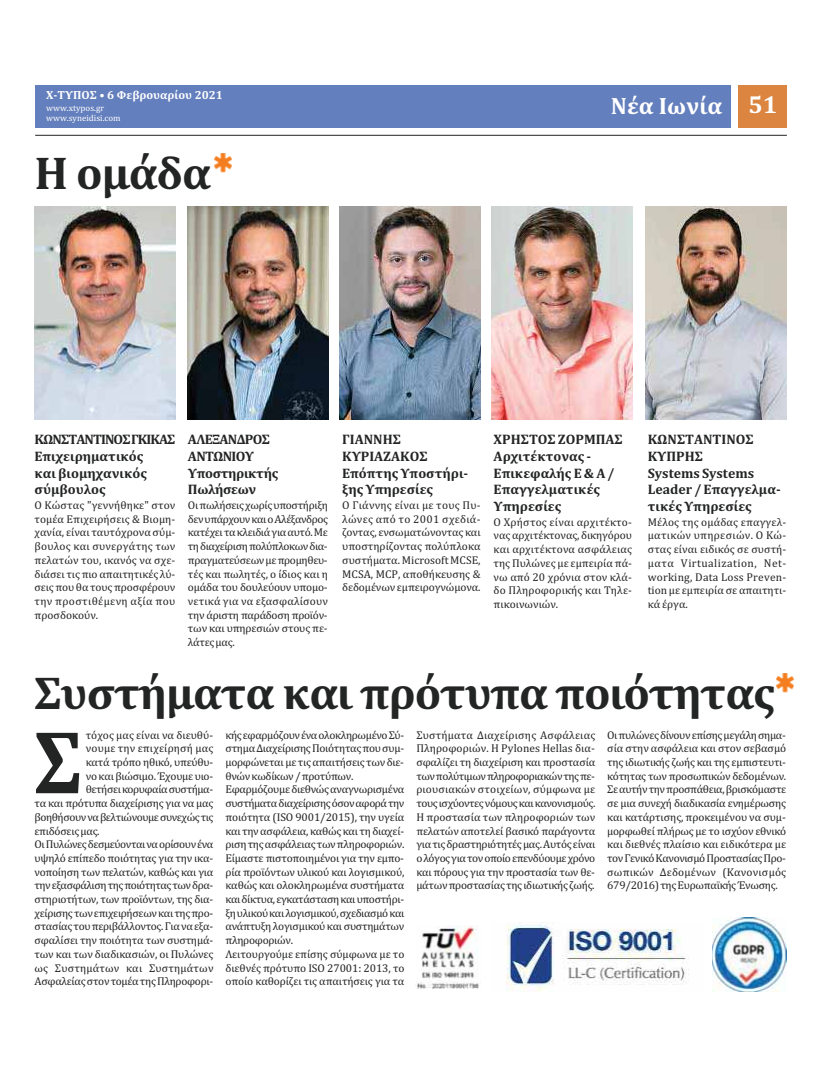
<style>
.page{position:relative;width:822px;height:1077px;background:#fff}
.page>*{position:absolute;margin:0;border:0;box-sizing:border-box;transform-origin:0 0}
.t1{font:700 90.5px "Cambria";color:#232424;scale:.9 1}
.t2{font:700 46.7px "Cambria";letter-spacing:-.025em;color:#232424}
.t3{font:700 23.8px "Cambria";color:#fff}
.t4{font:700 13.9px/16.7px "Cambria";color:#232424}
.t5{font:700 13.9px/16.7px "Cambria";letter-spacing:-.025em;color:#232424}
.t6{font:700 11.9px "Cambria";color:#fff}
.t7{font:11.4px/13.7px "Cambria";letter-spacing:-.025em;color:#232424;text-align:justify}
.t8{font:11.4px "Cambria";letter-spacing:.015em;color:#232424}
.t9{font:11.4px "Cambria";color:#232424}
.t10{font:8.9px/10.7px "Cambria";color:#fff}
.s1{font-size:24.8px}
</style>
<div class="page">
<div style="left:739px;top:85px;width:48px;height:43px;background:#db8541"></div>
<div style="left:35px;top:85px;width:696px;height:43px;background:#647fbd"></div>
<hr style="left:35px;top:135px;width:752px;height:1px;background:#232424">
<img style="left:214px;top:153px;width:18px;height:20px">
<img style="left:775px;top:673px;width:19px;height:20px">
<img style="left:35px;top:206px;width:140px;height:214px">
<img style="left:187px;top:206px;width:141px;height:214px">
<img style="left:340px;top:206px;width:141px;height:214px">
<img style="left:491px;top:206px;width:141px;height:214px">
<img style="left:645px;top:206px;width:141px;height:214px">
<img style="left:415px;top:926px;width:64px;height:63px">
<img style="left:506px;top:922px;width:183px;height:70px">
<img style="left:712px;top:918px;width:74px;height:74px">
<p class="t6" style="left:46px;top:90px;width:178px">Χ‑ΤΥΠΟΣ • 6 Φεβρουαρίου 2021</p>
<p class="t10" style="left:46px;top:103px;width:76px">www.xtypos.gr www.syneidisi.com</p>
<h2 class="t2" style="left:35px;top:156px;width:178px">H ομάδα</h2>
<h3 class="t3" style="left:611px;top:97px;width:168px">Νέα Ιωνία <span class="s1">51</span></h3>
<p class="t4" style="left:35px;top:433px;width:142px">ΚΩΝΣΤΑΝΤΙΝΟΣ ΓΚΙΚΑΣ<br>Επιχειρηματικός<br>και βιομηχανικός σύμβουλος</p>
<p class="t7" style="left:35px;top:499px;width:142px">Ο Κώστας "γεννήθηκε" στον τομέα Επιχειρήσεις &amp; Βιομη‐ χανία, είναι ταυτόχρονα σύμ‐ βουλος και συνεργάτης των πελατών του, ικανός να σχε‐ διάσει τις πιο απαιτητικές λύ‐ σεις που θα τους προσφέρουν την προστιθέμενη αξία που προσδοκούν.</p>
<p class="t5" style="left:188px;top:433px;width:92px">ΑΛΕΞΑΝΔΡΟΣ<br>ΑΝΤΩΝΙΟΥ<br>Υποστηρικτής<br>Πωλήσεων</p>
<p class="t7" style="left:188px;top:499px;width:142px">Οι πωλήσεις χωρίς υποστήριξη δεν υπάρχουν και ο Αλέξανδρος κατέχει τα κλειδιά για αυτό. Με τη διαχείριση πολύπλοκων δια‐ πραγματεύσεων με προμηθευ‐ τές και πωλητές, ο ίδιος και η ομάδα του δουλεύουν υπομο‐ νετικά για να εξασφαλίσουν την άριστη παράδοση προϊόν‐ των και υπηρεσιών στους πε‐ λάτες μας.</p>
<p class="t4" style="left:342px;top:433px;width:128px">ΓΙΑΝΝΗΣ<br>ΚΥΡΙΑΖΑΚΟΣ<br>Eπόπτης Υποστήρι‑ ξης Υπηρεσίες</p>
<p class="t7" style="left:342px;top:499px;width:140px">Ο Γιάννης είναι με τους Πυ‐ λώνες από το 2001 σχεδιά‐ ζοντας, ενσωματώνοντας και υποστηρίζοντας πολύπλοκα συστήματα. Microsoft MCSE, MCSA, MCP, αποθήκευσης &amp; δεδομένων εμπειρογνώμονα.</p>
<p class="t4" style="left:494px;top:433px;width:131px">ΧΡΗΣΤΟΣ ΖΟΡΜΠΑΣ<br>Αρχιτέκτονας ‑<br>Επικεφαλής Ε &amp; Α /<br>Επαγγελματικές<br>Υπηρεσίες</p>
<p class="t7" style="left:494px;top:516px;width:140px">Ο Χρήστος είναι αρχιτέκτο‐ νας αρχιτέκτονας, δικηγόρου και αρχιτέκτονα ασφάλειας της Πυλώνες με εμπειρία πά‐ νω από 20 χρόνια στον κλά‐ δο Πληροφορικής και Τηλε‐ πικοινωνιών.</p>
<p class="t4" style="left:648px;top:433px;width:134px">ΚΩΝΣΤΑΝΤΙΝΟΣ<br>ΚΥΠΡΗΣ<br>Systems Systems<br>Leader / Επαγγελμα‑ τικές Υπηρεσίες</p>
<p class="t7" style="left:648px;top:516px;width:140px">Μέλος της ομάδας επαγγελ‐ ματικών υπηρεσιών. Ο Κώ‐ στας είναι ειδικός σε συστή‐ ματα Virtualization, Net‐ working, Data Loss Preven‐ tion με εμπειρία σε απαιτητι‐ κά έργα.</p>
<h2 class="t2" style="left:35px;top:676px;width:742px">Συστήματα και πρότυπα ποιότητας</h2>
<p class="t9" style="left:86px;top:731px;width:129px">τόχος μας είναι να διευθύ‐</p>
<p class="t8" style="left:86px;top:744px;width:129px">νουμε την επιχείρησή μας</p>
<p class="t7" style="left:86px;top:756px;width:129px">κατά τρόπο ηθικό, υπεύθυ‐</p>
<p class="t7" style="left:86px;top:770px;width:129px">νο και βιώσιμο. Έχουμε υιο‐</p>
<p class="t7" style="left:86px;top:784px;width:129px">θετήσει κορυφαία συστήμα‐</p>
<p class="t7" style="left:35px;top:798px;width:180px">τα και πρότυπα διαχείρισης για να μας</p>
<p class="t7" style="left:35px;top:811px;width:180px">βοηθήσουν να βελτιώνουμε συνεχώς τις</p>
<p class="t7" style="left:35px;top:825px;width:67px">επιδόσεις μας.</p>
<p class="t7" style="left:35px;top:839px;width:180px">Οι Πυλώνες δεσμεύονται να ορίσουν ένα</p>
<p class="t7" style="left:35px;top:852px;width:180px">υψηλό επίπεδο ποιότητας για την ικα‐</p>
<p class="t7" style="left:35px;top:866px;width:180px">νοποίηση των πελατών, καθώς και για</p>
<p class="t7" style="left:35px;top:880px;width:180px">την εξασφάλιση της ποιότητας των δρα‐</p>
<p class="t7" style="left:35px;top:893px;width:180px">στηριοτήτων, των προϊόντων, της δια‐</p>
<p class="t7" style="left:35px;top:907px;width:180px">χείρισης των επιχειρήσεων και της προ‐</p>
<p class="t7" style="left:35px;top:921px;width:180px">στασίας του περιβάλλοντος. Για να εξα‐</p>
<p class="t7" style="left:35px;top:935px;width:180px">σφαλίσει την ποιότητα των συστημά‐</p>
<p class="t7" style="left:35px;top:948px;width:180px">των και των διαδικασιών, οι Πυλώνες</p>
<p class="t8" style="left:35px;top:964px;width:180px">ως Συστημάτων και Συστημάτων</p>
<p class="t7" style="left:35px;top:976px;width:180px">Ασφαλείας στον τομέα της Πληροφορι‐</p>
<h1 class="t1" style="left:34px;top:730px;width:55px">Σ</h1>
<p class="t7" style="left:225px;top:729px;width:181px;text-align:left">κής εφαρμόζουν ένα ολοκληρωμένο Σύ‐ στημα Διαχείρισης Ποιότητας που συμ‐ μορφώνεται με τις απαιτήσεις των διε‐ θνών κωδίκων / προτύπων.<br>Εφαρμόζουμε διεθνώς αναγνωρισμένα συστήματα διαχείρισης όσον αφορά την ποιότητα (ISO 9001/2015), την υγεία και την ασφάλεια, καθώς και τη διαχεί‐ ριση της ασφάλειας των πληροφοριών.<br>Είμαστε πιστοποιημένοι για την εμπο‐ ρία προϊόντων υλικού και λογισμικού, καθώς και ολοκληρωμένα συστήματα και δίκτυα, εγκατάσταση και υποστήρι‐ ξη υλικού και λογισμικού, σχεδιασμό και ανάπτυξη λογισμικού και συστημάτων πληροφοριών.<br>Λειτουργούμε επίσης σύμφωνα με το διεθνές πρότυπο ISO 27001: 2013, το οποίο καθορίζει τις απαιτήσεις για τα</p>
<p class="t7" style="left:416px;top:729px;width:180px">Συστήματα Διαχείρισης Ασφάλειας Πληροφοριών. Η Pylones Hellas δια‐ σφαλίζει τη διαχείριση και προστασία των πολύτιμων πληροφοριακών της πε‐ ριουσιακών στοιχείων, σύμφωνα με τους ισχύοντες νόμους και κανονισμούς.<br>Η προστασία των πληροφοριών των πελατών αποτελεί βασικό παράγοντα για τις δραστηριότητές μας. Αυτός είναι ο λόγος για τον οποίο επενδύουμε χρόνο και πόρους για την προστασία των θε‐ μάτων προστασίας της ιδιωτικής ζωής.</p>
<p class="t7" style="left:607px;top:729px;width:180px">Οι πυλώνες δίνουν επίσης μεγάλη σημα‐ σία στην ασφάλεια και στον σεβασμό της ιδιωτικής ζωής και της εμπιστευτι‐ κότητας των προσωπικών δεδομένων.<br>Σε αυτήν την προσπάθεια, βρισκόμαστε σε μια συνεχή διαδικασία ενημέρωσης και κατάρτισης, προκειμένου να συμ‐ μορφωθεί πλήρως με το ισχύον εθνικό και διεθνές πλαίσιο και ειδικότερα με τον Γενικό Κανονισμό Προστασίας Προ‐ σωπικών Δεδομένων (Κανονισμός 679/2016) της Ευρωπαϊκής Ένωσης.</p>
</div>
